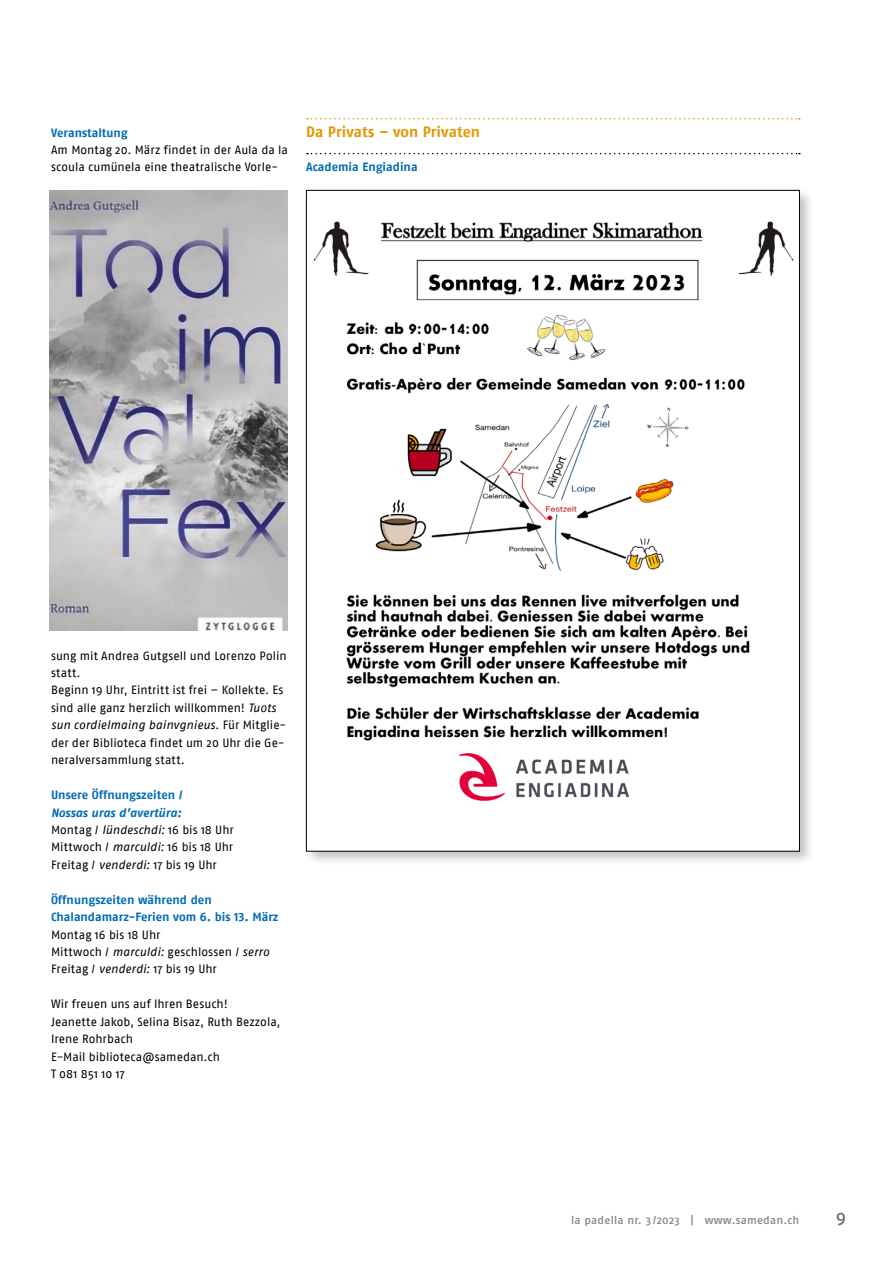
<style>
.page{position:relative;width:893px;height:1263px;background:#fff}
.page>*{position:absolute;margin:0;border:0;box-sizing:border-box;transform-origin:0 0}
.t1{font:500 18px "Fago No";color:#706f6f}
.t2{font:700 15px "Fago No Lf";letter-spacing:.005em;color:#e39700}
.t3{font:12px/17.4px "Fago No";color:#000}
.t4{font:700 12px/17.4px "Fago No Lf";color:#006cb6}
.t5{font:italic 700 12px "Fago No Lf";color:#006cb6}
.t6{font:500 11.25px "Fago No";letter-spacing:.02em;color:#878787}
.s1{font-style:italic}
</style>
<div class="page">
<div style="left:303px;top:187px;width:512px;height:680px;background:#000;opacity:.25"></div>
<div style="left:306px;top:190px;width:493px;height:661px;background:#fff"></div>
<img style="left:459px;top:753px;width:169px;height:48px">
<img style="left:313px;top:221px;width:481px;height:520px">
<svg style="left:307px;top:118px;width:493px;height:1px"></svg>
<svg style="left:307px;top:153px;width:493px;height:1px"></svg>
<img style="left:50px;top:190px;width:238px;height:441px">
<p class="t4" style="left:51px;top:123px;width:78px">Veranstaltung</p>
<p class="t3" style="left:51px;top:141px;width:238px">Am Montag 20. März findet in der Aula da la scoula cumünela eine theatralische Vorle-</p>
<p class="t2" style="left:306px;top:122px;width:175px">Da Privats – von Privaten</p>
<p class="t4" style="left:306px;top:158px;width:113px">Academia Engiadina</p>
<p class="t3" style="left:51px;top:646px;width:237px">sung mit Andrea Gutgsell und Lorenzo Polin statt.<br>Beginn 19 Uhr, Eintritt ist frei – Kollekte. Es sind alle ganz herzlich willkommen! <span class="s1">Tuots sun cordielmaing bainvgnieus.</span> Für Mitglie&shy;der der Biblioteca findet um 20 Uhr die Ge&shy;neralversammlung statt.</p>
<p class="t4" style="left:51px;top:786px;width:133px">Unsere Öffnungszeiten /</p>
<p class="t5" style="left:51px;top:805px;width:132px">Nossas uras d’avertüra:</p>
<p class="t3" style="left:51px;top:821px;width:184px;text-align:justify">Montag / <span class="s1">lündeschdi:</span> 16 bis 18 Uhr Mittwoch / <span class="s1">marculdi:</span> 16 bis 18 Uhr Freitag / <span class="s1">venderdi:</span> 17 bis 19 Uhr</p>
<p class="t4" style="left:51px;top:891px;width:229px">Öffnungszeiten während den<br>Chalandamarz-Ferien vom 6. bis 13. März</p>
<p class="t3" style="left:51px;top:925px;width:220px">Montag 16 bis 18 Uhr<br>Mittwoch / <span class="s1">marculdi:</span> geschlossen / <span class="s1">serro<br></span>Freitag / <span class="s1">venderdi:</span> 17 bis 19 Uhr</p>
<p class="t3" style="left:51px;top:995px;width:231px">Wir freuen uns auf Ihren Besuch!<br>Jeanette Jakob, Selina Bisaz, Ruth Bezzola,<br>Irene Rohrbach<br>E-Mail biblioteca@samedan.ch<br>T 081 851 10 17</p>
<p class="t6" style="left:571px;top:1213px;width:230px">la padella nr. 3 /2023 | www.samedan.ch</p>
<h1 class="t1" style="left:836px;top:1206px;width:12px">9</h1>
</div>
